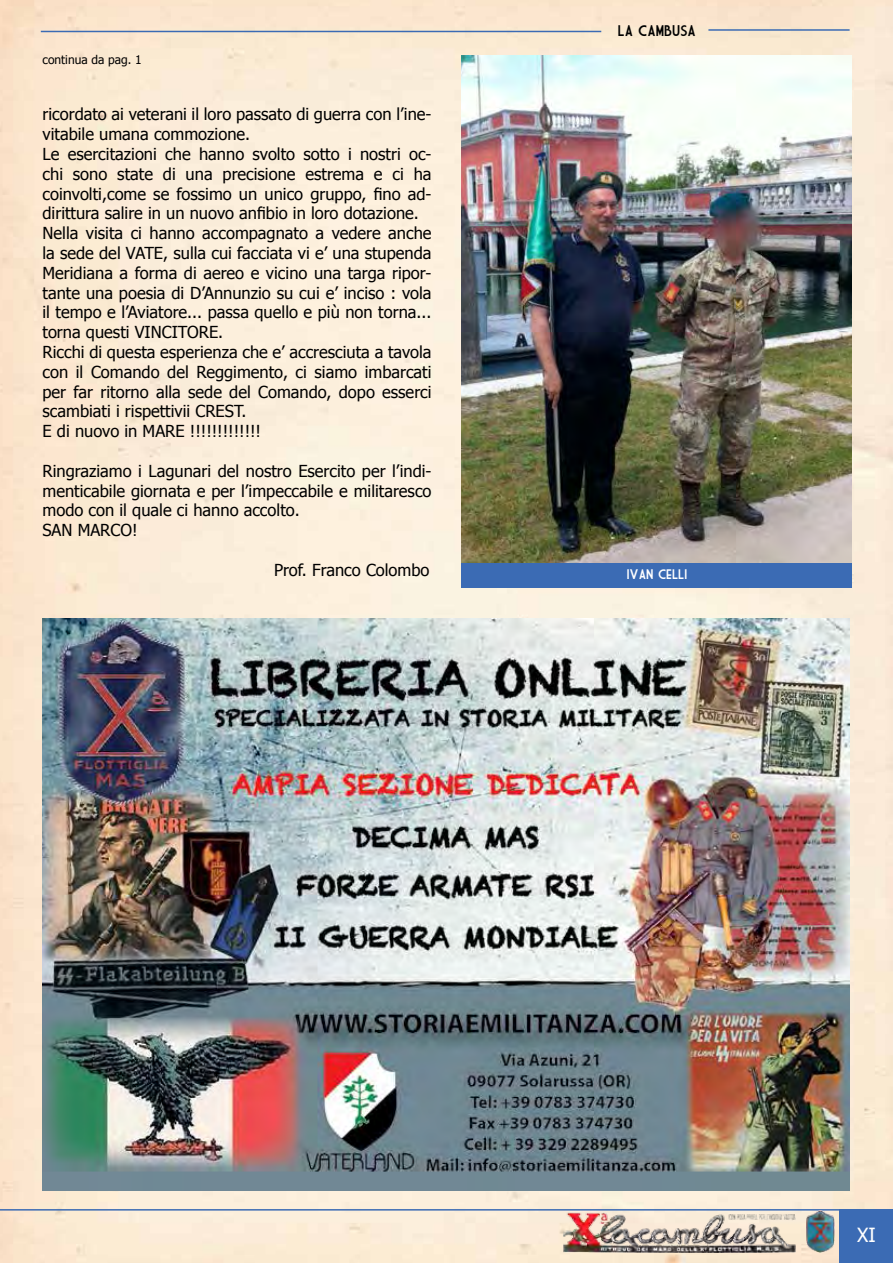
<style>
.page{position:relative;width:893px;height:1263px;background:#fff}
.page>*{position:absolute;margin:0;border:0;box-sizing:border-box;transform-origin:0 0}
.t1{font:19.5px "Tahoma";color:#fff}
.t2{font:16.5px/19.8px "Tahoma";color:#000}
.t3{font:15px "Market Deco";color:#000}
.t4{font:13.5px "Market Deco";color:#fff}
.t5{font:12px "Tahoma";color:#000}
</style>
<div class="page">
<img style="left:0;top:0;width:893px;height:1263px">
<hr style="left:0;top:1209px;width:893px;height:1px;background:#3b6bb4">
<img style="left:561px;top:1210px;width:236px;height:43px">
<img style="left:806px;top:1210px;width:28px;height:43px">
<hr style="left:41px;top:31px;width:560px;height:1px;background:#3b6bb4">
<hr style="left:708px;top:29px;width:142px;height:2px;background:#3b6bb4">
<div style="left:840px;top:1210px;width:53px;height:53px;background:#3b6bb4"></div>
<img style="left:43px;top:619px;width:806px;height:572px">
<img style="left:461px;top:55px;width:390px;height:508px">
<div style="left:461px;top:563px;width:390px;height:25px;background:#3b6bb4"></div>
<p class="t5" style="left:43px;top:52px;width:101px">continua da pag. 1</p>
<p class="t3" style="left:618px;top:24px;width:80px">LA CAMBUSA</p>
<p class="t2" style="left:43px;top:104px;width:391px">ricordato ai veterani il loro passato di guerra con l’ine&shy;vitabile umana commozione.<br>Le esercitazioni che hanno svolto sotto i nostri oc&shy;chi sono state di una precisione estrema e ci ha coinvolti,come se fossimo un unico gruppo, fino ad&shy;dirittura salire in un nuovo anfibio in loro dotazione.<br>Nella visita ci hanno accompagnato a vedere anche la sede del VATE, sulla cui facciata vi e’ una stupenda Meridiana a forma di aereo e vicino una targa ripor&shy;tante una poesia di D’Annunzio su cui e’ inciso : vola il tempo e l’Aviatore... passa quello e più non torna... torna questi VINCITORE.<br>Ricchi di questa esperienza che e’ accresciuta a tavola con il Comando del Reggimento, ci siamo imbarcati per far ritorno alla sede del Comando, dopo esserci scambiati i rispettivii CREST.<br>E di nuovo in MARE !!!!!!!!!!!!!</p>
<p class="t2" style="left:43px;top:460px;width:391px">Ringraziamo i Lagunari del nostro Esercito per l’indi&shy;menticabile giornata e per l’impeccabile e militaresco modo con il quale ci hanno accolto.<br>SAN MARCO!</p>
<p class="t2" style="left:274px;top:559px;width:157px">Prof. Franco Colombo</p>
<p class="t4" style="left:627px;top:569px;width:62px">IVAN CELLI</p>
<p class="t1" style="left:857px;top:1222px;width:20px">XI</p>
</div>
